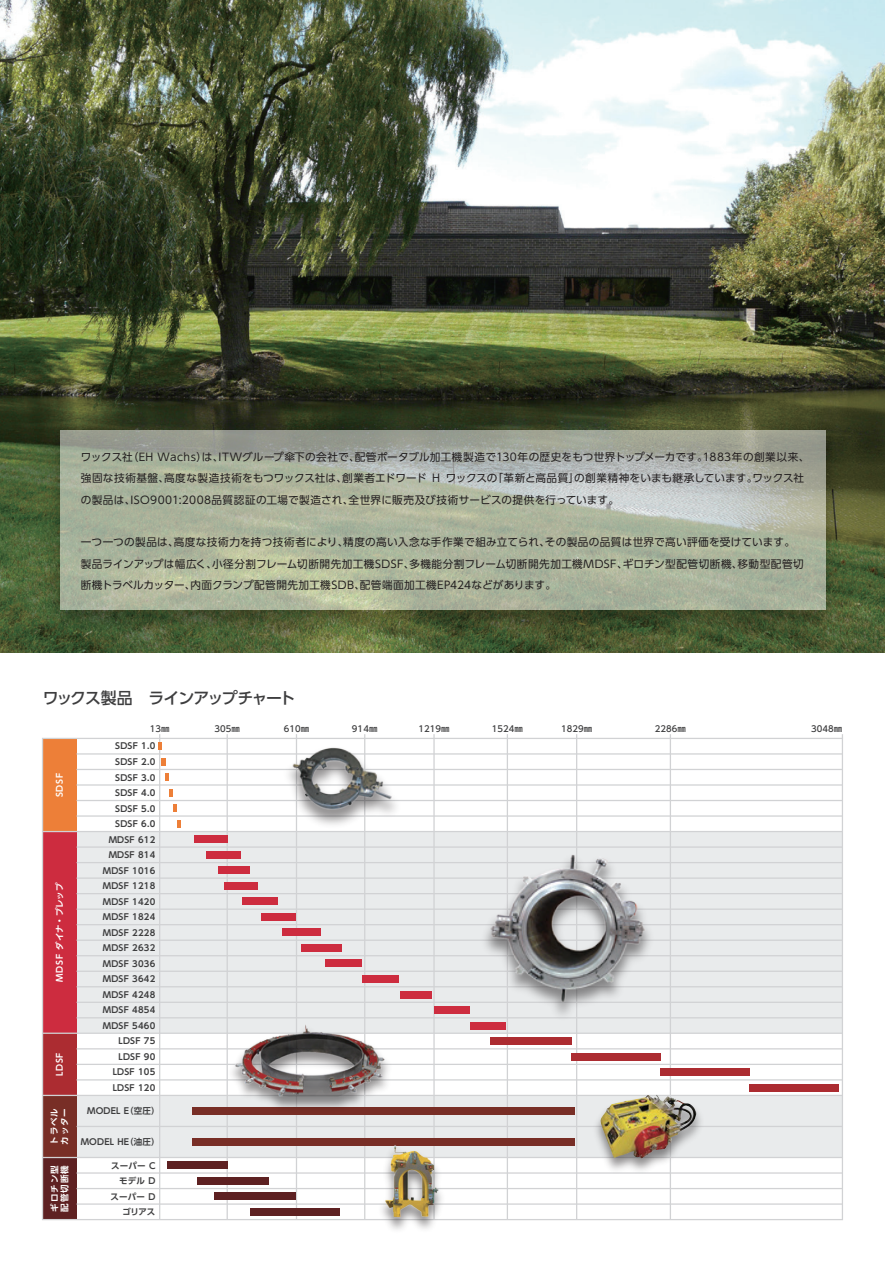
<style>
.page{position:relative;width:885px;height:1263px;background:#fff}
.page>*{position:absolute;margin:0;border:0;box-sizing:border-box;transform-origin:0 0}
.t1{font:500 15.9px "UD Shin Go Pro";letter-spacing:-.075em;color:#3e3e3f}
.t2{font:10.65px/21.3px "UD Shin Go Pro";letter-spacing:.025em;color:#231f20}
.t3{font:700 8.55px/15.5px "UD Shin Go Pro De";letter-spacing:.025em;color:#3e3e3f;text-align:right}
.t4{font:500 8.55px "UD Shin Go Pro";letter-spacing:.01em;color:#3e3e3f}
.t5{font:700 8.55px/10.2px "UD Shin Go Pro De";letter-spacing:.1em;color:#fff}
.t6{font:700 8.55px "UD Shin Go Pro De";letter-spacing:-.02em;color:#fff}
</style>
<div class="page">
<div style="left:77px;top:831px;width:765px;height:202px;background:#e9ebec"></div>
<div style="left:77px;top:1095px;width:765px;height:62px;background:#e9ebec"></div>
<div style="left:43px;top:738px;width:34px;height:93px;background:#ed7f38"></div>
<div style="left:43px;top:831px;width:34px;height:202px;background:#cd2c3f"></div>
<div style="left:43px;top:1033px;width:34px;height:62px;background:#ac2c31"></div>
<div style="left:43px;top:1095px;width:34px;height:62px;background:#782e26"></div>
<div style="left:43px;top:1157px;width:34px;height:62px;background:#5e2122"></div>
<hr style="left:159px;top:734px;width:1px;height:485px;background:#d1d2d4">
<hr style="left:226px;top:734px;width:2px;height:485px;background:#d1d2d4">
<hr style="left:296px;top:734px;width:1px;height:485px;background:#d1d2d4">
<hr style="left:364px;top:734px;width:1px;height:485px;background:#d1d2d4">
<hr style="left:433px;top:734px;width:1px;height:485px;background:#d1d2d4">
<hr style="left:506px;top:734px;width:2px;height:485px;background:#d1d2d4">
<hr style="left:576px;top:734px;width:1px;height:485px;background:#d1d2d4">
<hr style="left:669px;top:734px;width:2px;height:485px;background:#d1d2d4">
<hr style="left:77px;top:753px;width:765px;height:1px;background:#d1d2d4">
<hr style="left:77px;top:769px;width:765px;height:1px;background:#d1d2d4">
<hr style="left:77px;top:784px;width:765px;height:2px;background:#d1d2d4">
<hr style="left:77px;top:800px;width:765px;height:1px;background:#d1d2d4">
<hr style="left:77px;top:815px;width:765px;height:2px;background:#d1d2d4">
<hr style="left:43px;top:831px;width:799px;height:1px;background:#d1d2d4">
<hr style="left:77px;top:846px;width:765px;height:2px;background:#d1d2d4">
<hr style="left:77px;top:862px;width:765px;height:1px;background:#d1d2d4">
<hr style="left:77px;top:877px;width:765px;height:2px;background:#d1d2d4">
<hr style="left:77px;top:893px;width:765px;height:1px;background:#d1d2d4">
<hr style="left:77px;top:908px;width:765px;height:2px;background:#d1d2d4">
<hr style="left:77px;top:924px;width:765px;height:1px;background:#d1d2d4">
<hr style="left:77px;top:939px;width:765px;height:2px;background:#d1d2d4">
<hr style="left:77px;top:955px;width:765px;height:1px;background:#d1d2d4">
<hr style="left:77px;top:970px;width:765px;height:2px;background:#d1d2d4">
<hr style="left:77px;top:986px;width:765px;height:1px;background:#d1d2d4">
<hr style="left:77px;top:1002px;width:765px;height:1px;background:#d1d2d4">
<hr style="left:77px;top:1017px;width:765px;height:1px;background:#d1d2d4">
<hr style="left:43px;top:1032px;width:799px;height:2px;background:#d1d2d4">
<hr style="left:77px;top:1048px;width:765px;height:1px;background:#d1d2d4">
<hr style="left:77px;top:1064px;width:765px;height:1px;background:#d1d2d4">
<hr style="left:77px;top:1079px;width:765px;height:1px;background:#d1d2d4">
<hr style="left:43px;top:1095px;width:799px;height:1px;background:#d1d2d4">
<hr style="left:77px;top:1126px;width:765px;height:1px;background:#d1d2d4">
<hr style="left:43px;top:1157px;width:799px;height:1px;background:#d1d2d4">
<hr style="left:77px;top:1172px;width:765px;height:2px;background:#d1d2d4">
<hr style="left:77px;top:1188px;width:765px;height:1px;background:#d1d2d4">
<hr style="left:77px;top:1203px;width:765px;height:2px;background:#d1d2d4">
<svg style="left:161px;top:758px;width:5px;height:7px"></svg>
<svg style="left:165px;top:774px;width:4px;height:7px"></svg>
<svg style="left:169px;top:789px;width:4px;height:7px"></svg>
<svg style="left:173px;top:805px;width:4px;height:7px"></svg>
<svg style="left:177px;top:820px;width:4px;height:7px"></svg>
<div style="left:194px;top:836px;width:33px;height:7px;background:#cd2c3f"></div>
<div style="left:207px;top:851px;width:34px;height:7px;background:#cd2c3f"></div>
<div style="left:218px;top:867px;width:32px;height:7px;background:#cd2c3f"></div>
<div style="left:224px;top:882px;width:33px;height:7px;background:#cd2c3f"></div>
<div style="left:242px;top:898px;width:35px;height:7px;background:#cd2c3f"></div>
<div style="left:261px;top:913px;width:34px;height:7px;background:#cd2c3f"></div>
<div style="left:192px;top:1107px;width:382px;height:7px;background:#782e26"></div>
<div style="left:192px;top:1138px;width:382px;height:7px;background:#782e26"></div>
<div style="left:167px;top:1162px;width:61px;height:7px;background:#5e2122"></div>
<div style="left:198px;top:1177px;width:71px;height:7px;background:#5e2122"></div>
<div style="left:215px;top:1193px;width:81px;height:7px;background:#5e2122"></div>
<div style="left:250px;top:1208px;width:90px;height:7px;background:#5e2122"></div>
<div style="left:489px;top:1037px;width:82px;height:7px;background:#ac2c31"></div>
<div style="left:571px;top:1053px;width:89px;height:7px;background:#ac2c31"></div>
<div style="left:660px;top:1069px;width:90px;height:7px;background:#ac2c31"></div>
<div style="left:749px;top:1084px;width:89px;height:7px;background:#ac2c31"></div>
<img style="left:273px;top:736px;width:134px;height:97px">
<img style="left:287px;top:740px;width:106px;height:73px">
<img style="left:468px;top:845px;width:198px;height:184px">
<img style="left:482px;top:852px;width:170px;height:154px">
<img style="left:588px;top:1090px;width:120px;height:88px">
<img style="left:600px;top:1094px;width:97px;height:64px">
<img style="left:220px;top:1016px;width:180px;height:101px">
<img style="left:232px;top:1020px;width:157px;height:76px">
<img style="left:1px;top:0;width:883px;height:653px">
<img style="left:37px;top:419px;width:810px;height:224px">
<svg style="left:60px;top:431px;width:765px;height:179px;background:#adb4a0"></svg>
<svg style="left:158px;top:743px;width:3px;height:7px"></svg>
<div style="left:282px;top:929px;width:38px;height:7px;background:#cd2c3f"></div>
<div style="left:301px;top:944px;width:40px;height:7px;background:#cd2c3f"></div>
<div style="left:325px;top:960px;width:37px;height:7px;background:#cd2c3f"></div>
<div style="left:362px;top:975px;width:37px;height:7px;background:#cd2c3f"></div>
<div style="left:400px;top:991px;width:32px;height:7px;background:#cd2c3f"></div>
<div style="left:434px;top:1006px;width:36px;height:7px;background:#cd2c3f"></div>
<div style="left:469px;top:1022px;width:36px;height:7px;background:#cd2c3f"></div>
<img style="left:359px;top:1132px;width:94px;height:98px">
<img style="left:370px;top:1136px;width:72px;height:86px">
<p class="t2" style="left:81px;top:446px;width:730px">ワックス社（EH Wachs）は、ITWグループ傘下の会社で、配管ポータブル加工機製造で130年の歴史をもつ世界トップメーカです。1883年の創業以来、強固な技術基盤、高度な製造技術をもつワックス社は、創業者エドワード Ｈ ワックスの「革新と高品質」の創業精神をいまも継承しています。ワックス社の製品は、ISO9001:2008品質認証の工場で製造され、全世界に販売及び技術サービスの提供を行っています。</p>
<p class="t2" style="left:81px;top:531px;width:724px">一つ一つの製品は、高度な技術力を持つ技術者により、精度の高い入念な手作業で組み立てられ、その製品の品質は世界で高い評価を受けています。製品ラインアップは幅広く、小径分割フレーム切断開先加工機SDSF、多機能分割フレーム切断開先加工機MDSF、ギロチン型配管切断機、移動型配管切断機トラベルカッター、内面クランプ配管開先加工機SDB、配管端面加工機EP424などがあります。</p>
<h1 class="t1" style="left:43px;top:685px;width:254px">ワックス製品　ラインアップチャート</h1>
<p class="t5" style="left:54px;top:797px;width:26px;rotate:-90deg">SDSF</p>
<p class="t6" style="left:53px;top:982px;width:101px;rotate:-90deg">MDSF ダイナ・プレップ</p>
<p class="t5" style="left:54px;top:1076px;width:26px;rotate:-90deg">LDSF</p>
<p class="t5" style="left:49px;top:1145px;width:38px;rotate:-90deg">トラベルカッター</p>
<p class="t5" style="left:49px;top:1211px;width:47px;rotate:-90deg">ギロチン型配管切断機</p>
<p class="t4" style="left:150px;top:721px;width:21px">13㎜</p>
<p class="t4" style="left:214px;top:721px;width:27px">305㎜</p>
<p class="t4" style="left:284px;top:721px;width:27px">610㎜</p>
<p class="t4" style="left:352px;top:721px;width:27px">914㎜</p>
<p class="t4" style="left:418px;top:721px;width:33px">1219㎜</p>
<p class="t4" style="left:491px;top:721px;width:33px">1524㎜</p>
<p class="t4" style="left:561px;top:721px;width:33px">1829㎜</p>
<p class="t4" style="left:654px;top:721px;width:33px">2286㎜</p>
<p class="t4" style="left:811px;top:721px;width:33px">3048㎜</p>
<p class="t3" style="left:103px;top:738px;width:54px">SDSF 1.0<br>SDSF 2.0<br>SDSF 3.0<br>SDSF 4.0<br>SDSF 5.0<br>SDSF 6.0<br>MDSF 612<br>MDSF 814<br>MDSF 1016<br>MDSF 1218<br>MDSF 1420<br>MDSF 1824<br>MDSF 2228<br>MDSF 2632<br>MDSF 3036<br>MDSF 3642<br>MDSF 4248<br>MDSF 4854<br>MDSF 5460<br>LDSF 75<br>LDSF 90<br>LDSF 105<br>LDSF 120</p>
<p class="t3" style="left:87px;top:1103px;width:74px">MODEL E（空圧）</p>
<p class="t3" style="left:81px;top:1134px;width:80px">MODEL HE（油圧）</p>
<p class="t3" style="left:111px;top:1157px;width:46px">スーパー Cモデル Dスーパー Dゴリアス</p>
</div>
